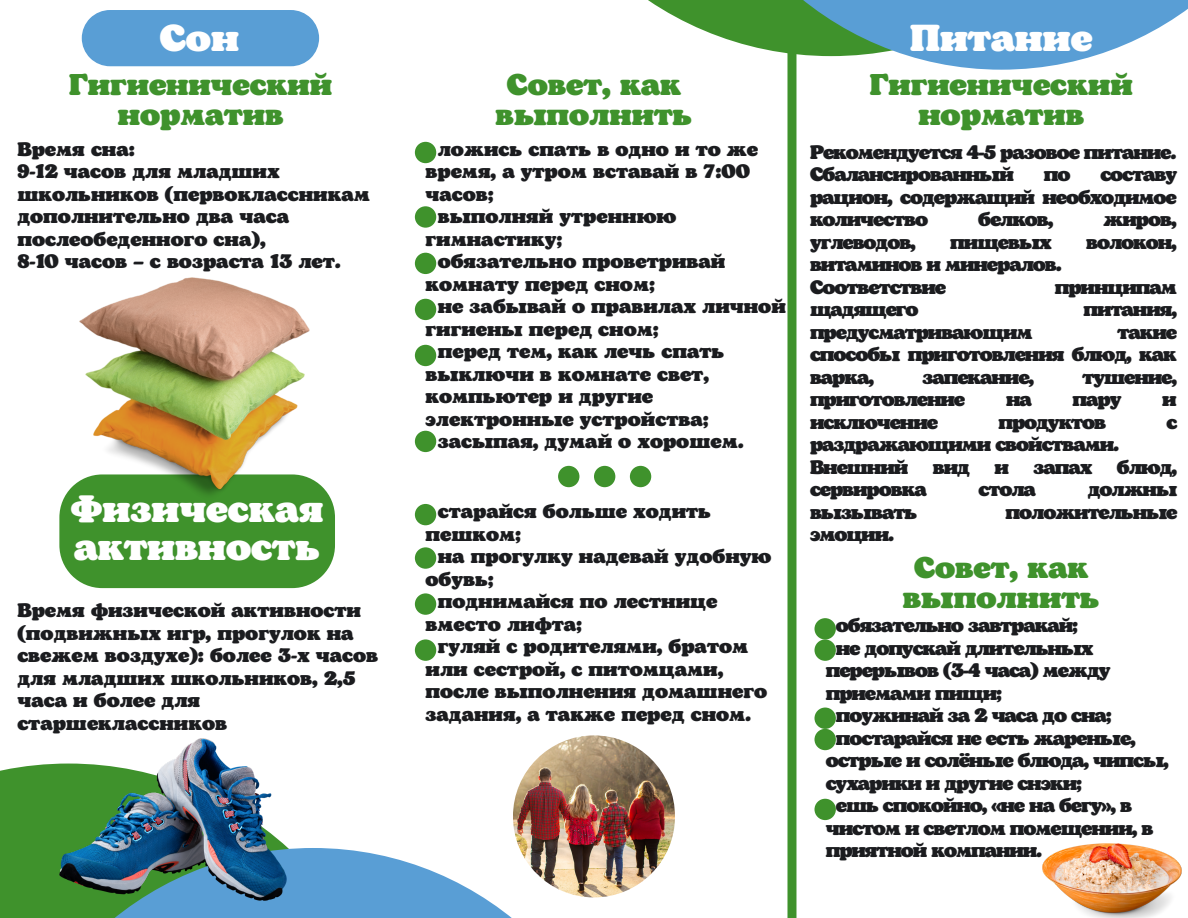
<style>
.page{position:relative;width:1188px;height:918px;background:#fff}
.page>*{position:absolute;margin:0;border:0;box-sizing:border-box;transform-origin:0 0}
.t1{font:900 37.5px/38.2px "Bogart";color:#fff}
.t2{font:900 30px/30.3px "Bogart";color:#3f922c;text-align:center}
.t3{font:900 19.5px/22.5px "Bogart";color:#1b1c1f}
.t4{font:900 19.5px/22.5px "Bogart";letter-spacing:-.055em;color:#1b1c1f}
</style>
<div class="page">
<svg style="left:648px;top:0;width:540px;height:70px"></svg>
<div style="left:630px;top:466px;width:21px;height:21px;background:#3f922c;border-radius:50%"></div>
<div style="left:594px;top:466px;width:21px;height:21px;background:#3f922c;border-radius:50%"></div>
<div style="left:558px;top:466px;width:21px;height:21px;background:#3f922c;border-radius:50%"></div>
<div style="left:82px;top:10px;width:237px;height:56px;background:#599ed5"></div>
<div style="left:59px;top:478px;width:276px;height:110px;background:#3f922c"></div>
<img style="left:79px;top:277px;width:231px;height:224px">
<img style="left:513px;top:735px;width:162px;height:162px;border-radius:50%">
<div style="left:415px;top:206px;width:21px;height:22px;background:#3f922c;border-radius:50%"></div>
<div style="left:0;top:764px;width:288px;height:84px;background:#3f922c"></div>
<svg style="left:0;top:848px;width:630px;height:70px"></svg>
<div style="left:415px;top:253px;width:21px;height:21px;background:#3f922c;border-radius:50%"></div>
<div style="left:415px;top:299px;width:21px;height:21px;background:#3f922c;border-radius:50%"></div>
<div style="left:415px;top:345px;width:21px;height:21px;background:#3f922c;border-radius:50%"></div>
<div style="left:415px;top:431px;width:21px;height:21px;background:#3f922c;border-radius:50%"></div>
<div style="left:415px;top:547px;width:21px;height:22px;background:#3f922c;border-radius:50%"></div>
<div style="left:415px;top:593px;width:21px;height:22px;background:#3f922c;border-radius:50%"></div>
<div style="left:415px;top:639px;width:21px;height:22px;background:#3f922c;border-radius:50%"></div>
<img style="left:59px;top:739px;width:228px;height:162px">
<div style="left:815px;top:639px;width:21px;height:22px;background:#3f922c;border-radius:50%"></div>
<div style="left:815px;top:708px;width:21px;height:21px;background:#3f922c;border-radius:50%"></div>
<div style="left:815px;top:729px;width:21px;height:21px;background:#3f922c;border-radius:50%"></div>
<div style="left:815px;top:799px;width:21px;height:21px;background:#3f922c;border-radius:50%"></div>
<div style="left:787px;top:3px;width:9px;height:915px;background:#3f922c"></div>
<img style="left:1042px;top:844px;width:140px;height:74px">
<div style="left:815px;top:618px;width:21px;height:22px;background:#3f922c;border-radius:50%"></div>
<div style="left:415px;top:142px;width:21px;height:21px;background:#3f922c;border-radius:50%"></div>
<div style="left:415px;top:504px;width:21px;height:21px;background:#3f922c;border-radius:50%"></div>
<h1 class="t1" style="left:160px;top:20px;width:81px">Сон</h1>
<h2 class="t2" style="left:69px;top:70px;width:264px">Гигиенический норматив</h2>
<h2 class="t2" style="left:496px;top:70px;width:198px">Совет, как выполнить</h2>
<p class="t3" style="left:17px;top:139px;width:354px">Время сна:<br>9-12 часов для младших школьников (первоклассникам дополнительно два часа послеобеденного сна),<br>8-10 часов – с возраста 13 лет.</p>
<h1 class="t1" style="left:71px;top:492px;width:254px">Физическая активность</h1>
<p class="t3" style="left:17px;top:600px;width:362px">Время физической активности (подвижных игр, прогулок на свежем воздухе): более 3-х часов для младших школьников, 2,5 часа и более для старшеклассников</p>
<p class="t3" style="left:426px;top:139px;width:334px;text-indent:12px">ложись спать в одно и то же время, а утром вставай в 7:00 часов;</p>
<p class="t3" style="left:426px;top:206px;width:252px">- выполняй утреннюю гимнастику;</p>
<p class="t3" style="left:426px;top:251px;width:301px">- обязательно проветривай комнату перед сном;</p>
<p class="t3" style="left:426px;top:296px;width:362px">- не забывай о правилах личной гигиены перед сном;</p>
<p class="t3" style="left:426px;top:341px;width:300px">- перед тем, как лечь спать выключи в комнате свет, компьютер и другие электронные устройства;</p>
<p class="t3" style="left:426px;top:431px;width:320px">- засыпая, думай о хорошем.</p>
<p class="t3" style="left:426px;top:501px;width:287px;text-indent:12px">старайся больше ходить пешком;</p>
<p class="t3" style="left:426px;top:546px;width:347px">- на прогулку надевай удобную обувь;</p>
<p class="t3" style="left:426px;top:591px;width:293px">- поднимайся по лестнице вместо лифта;</p>
<p class="t3" style="left:426px;top:636px;width:343px">- гуляй с родителями, братом или сестрой, с питомцами, после выполнения домашнего задания, а также перед сном.</p>
<h1 class="t1" style="left:910px;top:20px;width:184px">Питание</h1>
<h2 class="t2" style="left:870px;top:70px;width:264px">Гигиенический норматив</h2>
<p class="t4" style="left:810px;top:142px;width:368px">Рекомендуется 4-5 разовое питание.<br>Сбалансированный</p>
<p class="t3" style="left:810px;top:164px;width:369px;text-align:justify;text-indent:290px">составу рацион, содержащий необходимое количество</p>
<p class="t3" style="left:1044px;top:164px;width:28px">по</p>
<p class="t3" style="left:978px;top:209px;width:77px">белков,</p>
<p class="t3" style="left:1104px;top:209px;width:75px">жиров,</p>
<p class="t4" style="left:810px;top:232px;width:107px">углеводов,</p>
<p class="t4" style="left:950px;top:232px;width:103px">пищевых</p>
<p class="t4" style="left:1086px;top:232px;width:92px">волокон,</p>
<p class="t4" style="left:810px;top:254px;width:253px">витаминов и минералов.<br>Соответствие</p>
<p class="t4" style="left:1055px;top:277px;width:123px">принципам</p>
<p class="t4" style="left:810px;top:299px;width:110px">щадящего</p>
<p class="t4" style="left:1084px;top:299px;width:95px">питания,</p>
<p class="t4" style="left:810px;top:322px;width:224px">предусматривающим</p>
<p class="t3" style="left:810px;top:322px;width:369px;text-align:justify;text-indent:308px">такие способы приготовления блюд, как варка,</p>
<p class="t4" style="left:922px;top:367px;width:113px">запекание,</p>
<p class="t4" style="left:1083px;top:367px;width:96px">тушение,</p>
<p class="t4" style="left:810px;top:389px;width:157px">приготовление</p>
<p class="t3" style="left:1006px;top:389px;width:27px">на</p>
<p class="t3" style="left:1073px;top:389px;width:50px">пару</p>
<p class="t3" style="left:1162px;top:389px;width:16px">и</p>
<p class="t4" style="left:810px;top:412px;width:130px">исключение</p>
<p class="t4" style="left:998px;top:412px;width:109px">продуктов</p>
<p class="t3" style="left:1167px;top:412px;width:12px">с</p>
<p class="t4" style="left:810px;top:434px;width:311px">раздражающими свойствами.<br>Внешний</p>
<p class="t3" style="left:933px;top:457px;width:39px">вид</p>
<p class="t3" style="left:995px;top:457px;width:16px">и</p>
<p class="t3" style="left:1034px;top:457px;width:60px">запах</p>
<p class="t3" style="left:1117px;top:457px;width:62px">блюд,</p>
<p class="t4" style="left:810px;top:479px;width:118px">сервировка</p>
<p class="t3" style="left:979px;top:479px;width:59px">стола</p>
<p class="t3" style="left:1088px;top:479px;width:91px">должны</p>
<p class="t4" style="left:810px;top:502px;width:109px">вызывать</p>
<p class="t4" style="left:1006px;top:502px;width:173px">положительные</p>
<p class="t3" style="left:810px;top:524px;width:86px">эмоции.</p>
<h2 class="t2" style="left:903px;top:553px;width:198px">Совет, как выполнить</h2>
<p class="t4" style="left:836px;top:615px;width:244px">обязательно завтракай;</p>
<p class="t4" style="left:826px;top:637px;width:286px">- не допускай длительных перерывов (3-4 часа) между приемами пищи;</p>
<p class="t4" style="left:826px;top:705px;width:288px">- поужинай за 2 часа до сна;</p>
<p class="t4" style="left:826px;top:727px;width:345px">- постарайся не есть жареные, острые и солёные блюда, чипсы, сухарики и другие снэки;</p>
<p class="t4" style="left:826px;top:795px;width:329px">- ешь спокойно, «не на бегу», в чистом и светлом помещении, в приятной компании.</p>
</div>
